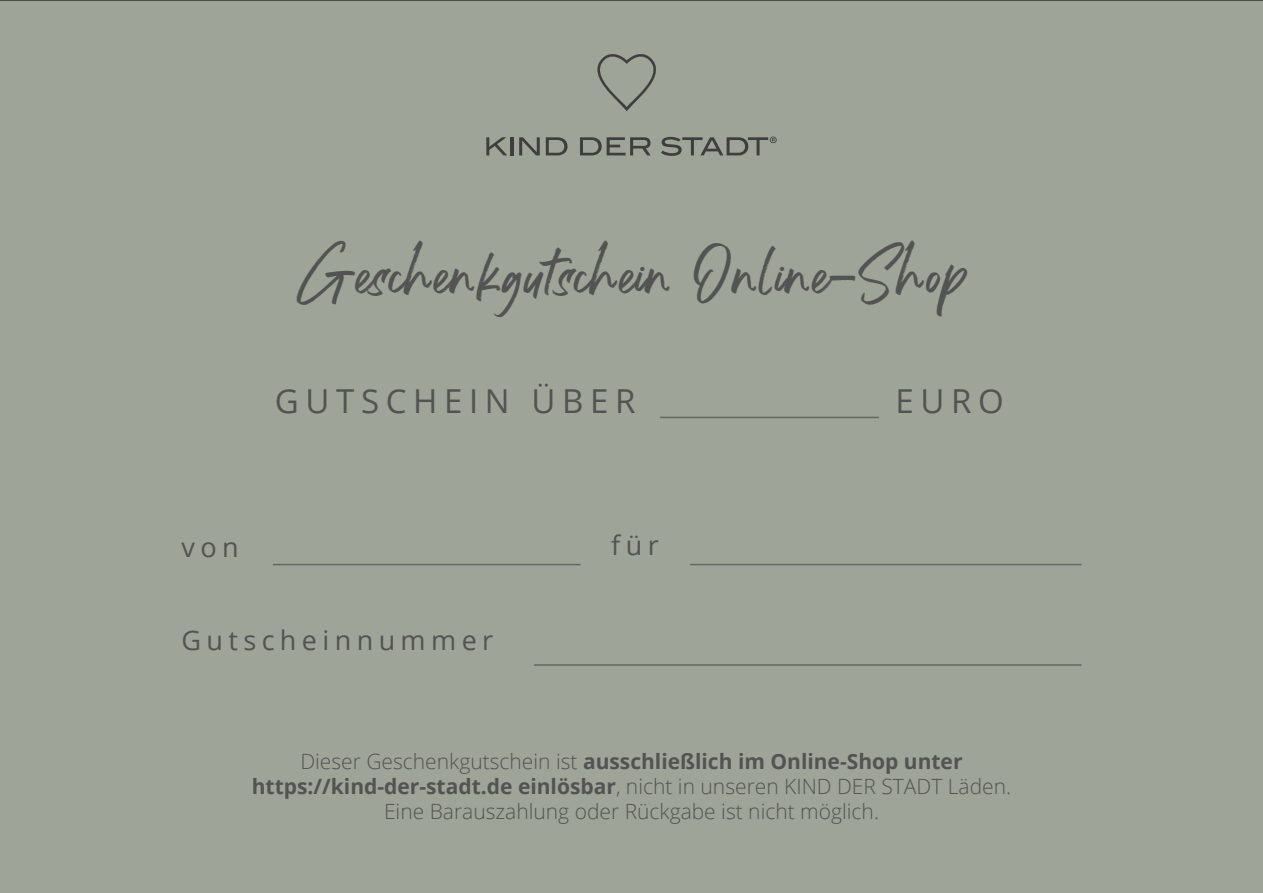
<style>
.page{position:relative;width:1263px;height:893px;background:#9ea497}
.page>*{position:absolute;margin:0;border:0;box-sizing:border-box;transform-origin:0 0}
.t1{font:39px "Costa Rica";color:#535353}
.t2{font:33px "Open Sans";letter-spacing:.2em;color:#535353}
.t3{font:27px "Open Sans";letter-spacing:.2em;color:#535353}
.t4{font:300 21px/25.2px "Open Sans";color:#535353;text-align:center}
.s1{font-weight:700}
</style>
<div class="page">
<hr style="left:660px;top:417px;width:219px;height:1px;background:#666">
<hr style="left:534px;top:664px;width:547px;height:2px;background:#666">
<hr style="left:690px;top:564px;width:391px;height:1px;background:#666">
<hr style="left:273px;top:564px;width:307px;height:1px;background:#666">
<h1 class="t1" style="left:297px;top:265px;width:673px">Geschenkgutschein Online-Shop</h1>
<h2 class="t2" style="left:275px;top:378px;width:362px">GUTSCHEIN ÜBER</h2>
<h2 class="t2" style="left:896px;top:378px;width:110px">EURO</h2>
<p class="t3" style="left:181px;top:528px;width:59px">von</p>
<p class="t3" style="left:611px;top:527px;width:49px">für</p>
<p class="t3" style="left:181px;top:622px;width:313px">Gutscheinnummer</p>
<p class="t4" style="left:252px;top:748px;width:761px">Dieser Geschenkgutschein ist <span class="s1">ausschließlich im Online-Shop unter https://kind-der-stadt.de einlösbar</span>, nicht in unseren KIND DER STADT Läden.<br>Eine Barauszahlung oder Rückgabe ist nicht möglich.</p>
</div>
